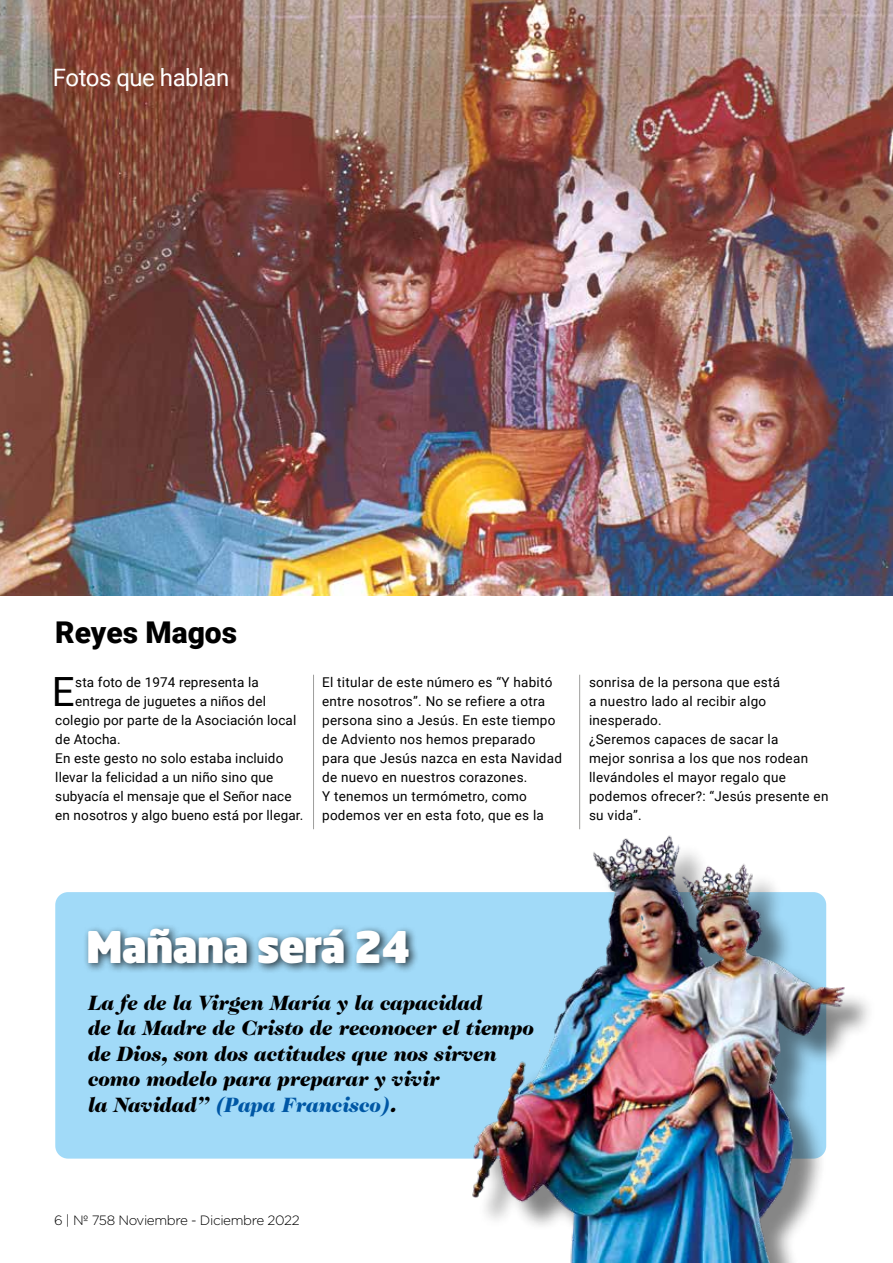
<style>
.page{position:relative;width:893px;height:1263px;background:#fff}
.page>*{position:absolute;margin:0;border:0;box-sizing:border-box;transform-origin:0 0}
.t1{font:900 43.05px "Neo Sans Std";letter-spacing:-.03em;color:#fff}
.t2{font:40.35px "Roboto";color:#000}
.t3{font:900 30px "Roboto";color:#000}
.t4{font:24px "Roboto";letter-spacing:-.02em;color:#fff}
.t5{font:italic 900 21px/25.5px "Caslon 224 Std";letter-spacing:-.01em;color:#000}
.t6{font:13.5px/19px "Roboto";letter-spacing:.02em;color:#000}
.t7{font:300 13.5px "Gotham";letter-spacing:-.03em;color:#000}
.s1{color:#0057a5}
</style>
<div class="page">
<img style="left:0;top:0;width:893px;height:595px">
<div style="left:55px;top:892px;width:771px;height:266px;background:#a1daf8;border-radius:13px"></div>
<div style="left:83px;top:923px;width:337px;height:51px;background:#000;opacity:.75"></div>
<img style="left:430px;top:829px;width:439px;height:434px">
<hr style="left:313px;top:675px;width:1px;height:154px;background:#9d9d9c">
<hr style="left:579px;top:675px;width:1px;height:154px;background:#9d9d9c">
<h3 class="t4" style="left:53px;top:61px;width:178px">Fotos que hablan</h3>
<h3 class="t3" style="left:55px;top:612px;width:183px">Reyes Magos</h3>
<h2 class="t2" style="left:52px;top:663px;width:24px">E</h2>
<p class="t6" style="left:75px;top:672px;width:185px">sta foto de 1974 representa la</p>
<p class="t6" style="left:75px;top:691px;width:192px">entrega de juguetes a niños del</p>
<p class="t6" style="left:55px;top:710px;width:242px">colegio por parte de la Asociación local</p>
<p class="t6" style="left:55px;top:729px;width:67px">de Atocha.</p>
<p class="t6" style="left:55px;top:748px;width:230px">En este gesto no solo estaba incluido</p>
<p class="t6" style="left:55px;top:767px;width:219px">llevar la felicidad a un niño sino que</p>
<p class="t6" style="left:55px;top:786px;width:238px">subyacía el mensaje que el Señor nace</p>
<p class="t6" style="left:55px;top:805px;width:250px">en nosotros y algo bueno está por llegar.</p>
<p class="t6" style="left:322px;top:672px;width:241px">El titular de este número es “Y habitó entre nosotros”. No se refiere a otra persona sino a Jesús. En este tiempo de Adviento nos hemos preparado para que Jesús nazca en esta Navidad de nuevo en nuestros corazones.<br>Y tenemos un termómetro, como podemos ver en esta foto, que es la</p>
<p class="t6" style="left:589px;top:672px;width:241px">sonrisa de la persona que está<br>a nuestro lado al recibir algo inesperado.<br>¿Seremos capaces de sacar la<br>mejor sonrisa a los que nos rodean llevándoles el mayor regalo que podemos ofrecer?: “Jesús presente en su vida”.</p>
<h1 class="t1" style="left:86px;top:918px;width:326px">Mañana será 24</h1>
<h3 class="t5" style="left:87px;top:989px;width:447px">La fe de la Virgen María y la capacidad<br>de la Madre de Cristo de reconocer el tiempo de Dios, son dos actitudes que nos sirven como modelo para preparar y vivir<br>la Navidad” <span class="s1">(Papa Francisco)</span>.</h3>
<p class="t7" style="left:54px;top:1212px;width:247px">6 | Nº 758 Noviembre - Diciembre 2022</p>
</div>
